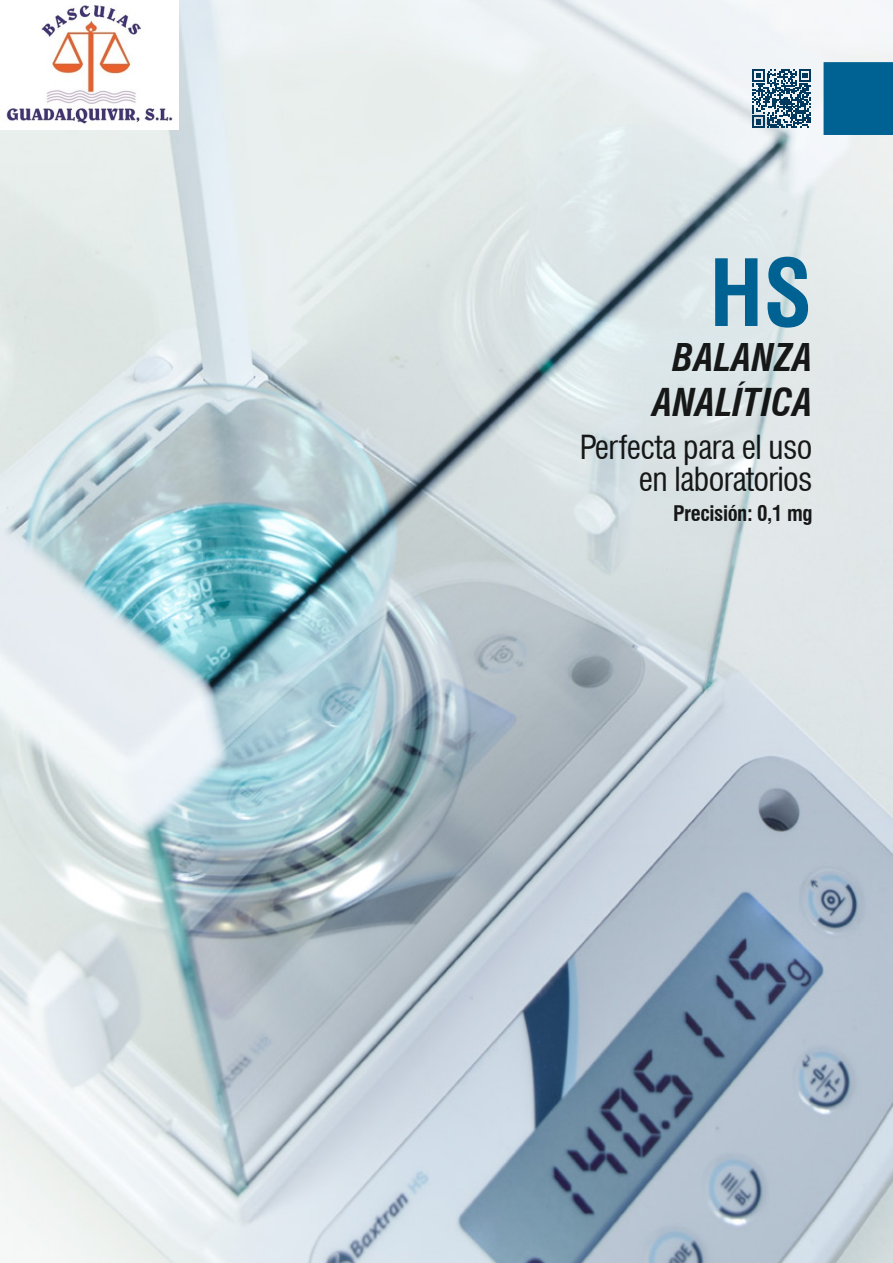
<style>
.page{position:relative;width:893px;height:1263px;background:#fff}
.page>*{position:absolute;margin:0;border:0;box-sizing:border-box;transform-origin:0 0}
.NOMS_BALANCES_A{font:700 condensed 90px "Swiss 721 BT";color:#006293}
.t1{font:italic 700 condensed 37.5px/45px "Swiss 721 BT";letter-spacing:.005em;color:#000;text-align:center}
.t2{font:condensed 32.4px/32.4px "Swiss 721 BT";letter-spacing:-.02em;color:#000;text-align:right}
.t3{font:700 condensed 21px "Swiss 721 BT";letter-spacing:-.02em;color:#000}
</style>
<div class="page">
<img style="left:0;top:0;width:893px;height:1263px">
<svg style="left:752px;top:69px;width:59px;height:59px"></svg>
<div style="left:823px;top:62px;width:70px;height:73px;background:#006293"></div>
<img style="left:0;top:0;width:179px;height:129px">
<p class="NOMS_BALANCES_A" style="left:709px;top:239px;width:105px">HS</p>
<p class="t1" style="left:653px;top:335px;width:161px">BALANZA<br>ANALÍTICA</p>
<p class="t2" style="left:579px;top:431px;width:235px">Perfecta para el uso en laboratorios</p>
<p class="t3" style="left:673px;top:500px;width:141px">Precisión: 0,1 mg</p>
</div>
